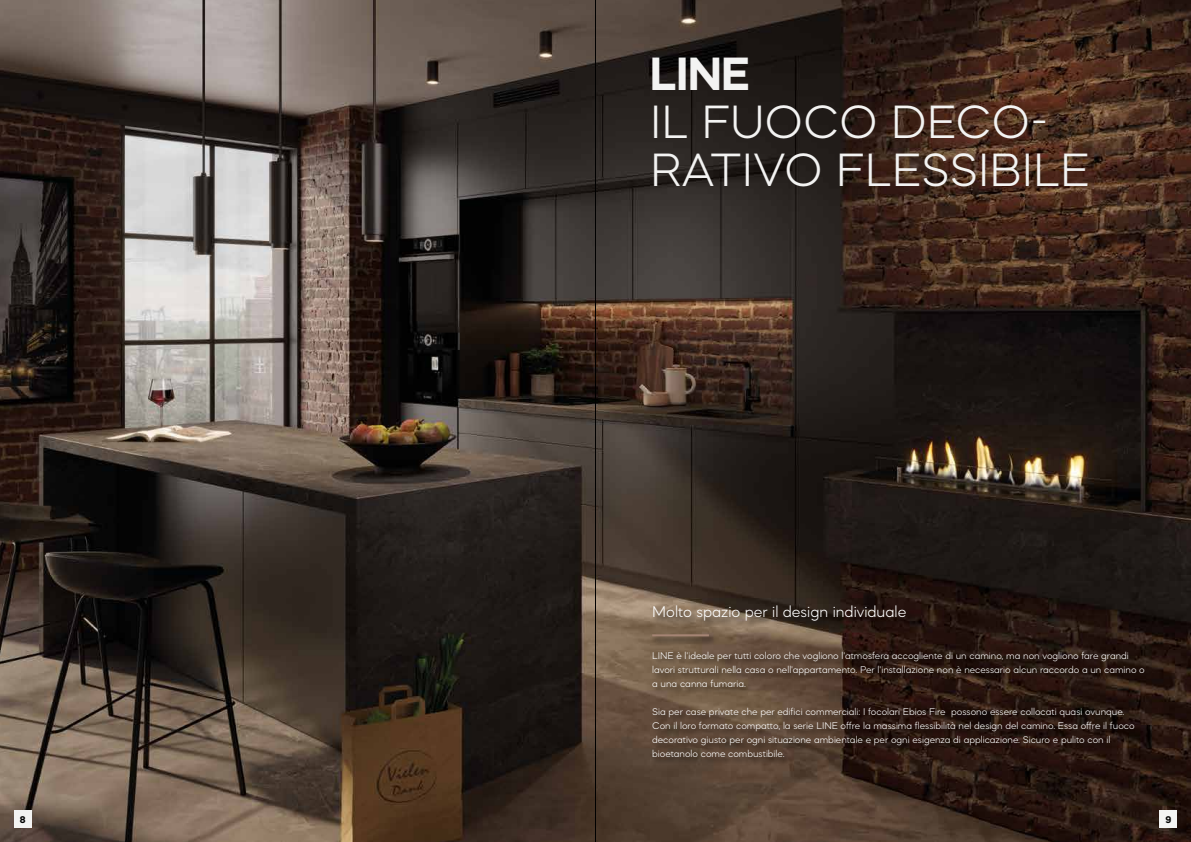
<style>
.page{position:relative;width:1191px;height:842px;background:#fff}
.page>*{position:absolute;margin:0;border:0;box-sizing:border-box;transform-origin:0 0}
.t1{font:300 48px/48px "Mazzard M";color:#f3f3f2}
.t2{font:700 48px "Mazzard M";color:#f3f3f2}
.t3{font:300 16px "Mazzard M";color:#fff}
.t4{font:300 10px/14px "Mazzard M";color:#fff}
.t5{font:700 10px "Mazzard M";color:#000}
</style>
<div class="page">
<img style="left:0;top:0;width:1191px;height:842px">
<div style="left:651px;top:633px;width:67px;height:13px;background:#000;opacity:.75"></div>
<hr style="left:652px;top:634px;width:57px;height:2px;background:#a58474">
<div style="left:652px;top:605px;width:263px;height:25px;background:#000;opacity:.75"></div>
<div style="left:651px;top:650px;width:502px;height:116px;background:#000;opacity:.75"></div>
<div style="left:14px;top:811px;width:17px;height:17px;background:#f3f3f2"></div>
<div style="left:1159px;top:811px;width:17px;height:17px;background:#f3f3f2"></div>
<hr style="left:595px;top:0;width:1px;height:842px;background:#000">
<h1 class="t2" style="left:650px;top:43px;width:101px">LINE</h1>
<h1 class="t1" style="left:650px;top:97px;width:441px">IL FUOCO DECO-<br>RATIVO FLESSIBILE</h1>
<h2 class="t3" style="left:652px;top:602px;width:256px">Molto spazio per il design individuale</h2>
<p class="t4" style="left:652px;top:648px;width:494px">LINE è l'ideale per tutti coloro che vogliono l'atmosfera accogliente di un camino, ma non vogliono fare grandi lavori strutturali nella casa o nell'appartamento. Per l'installazione non è necessario alcun raccordo a un camino o a una canna fumaria.</p>
<p class="t4" style="left:652px;top:704px;width:484px">Sia per case private che per edifici commerciali: I focolari Ebios Fire possono essere collocati quasi ovunque.<br>Con il loro formato compatto, la serie LINE offre la massima flessibilità nel design del camino. Essa offre il fuoco decorativo giusto per ogni situazione ambientale e per ogni esigenza di applicazione. Sicuro e pulito con il bioetanolo come combustibile.</p>
<p class="t5" style="left:20px;top:813px;width:7px">8</p>
<p class="t5" style="left:1165px;top:813px;width:7px">9</p>
</div>
